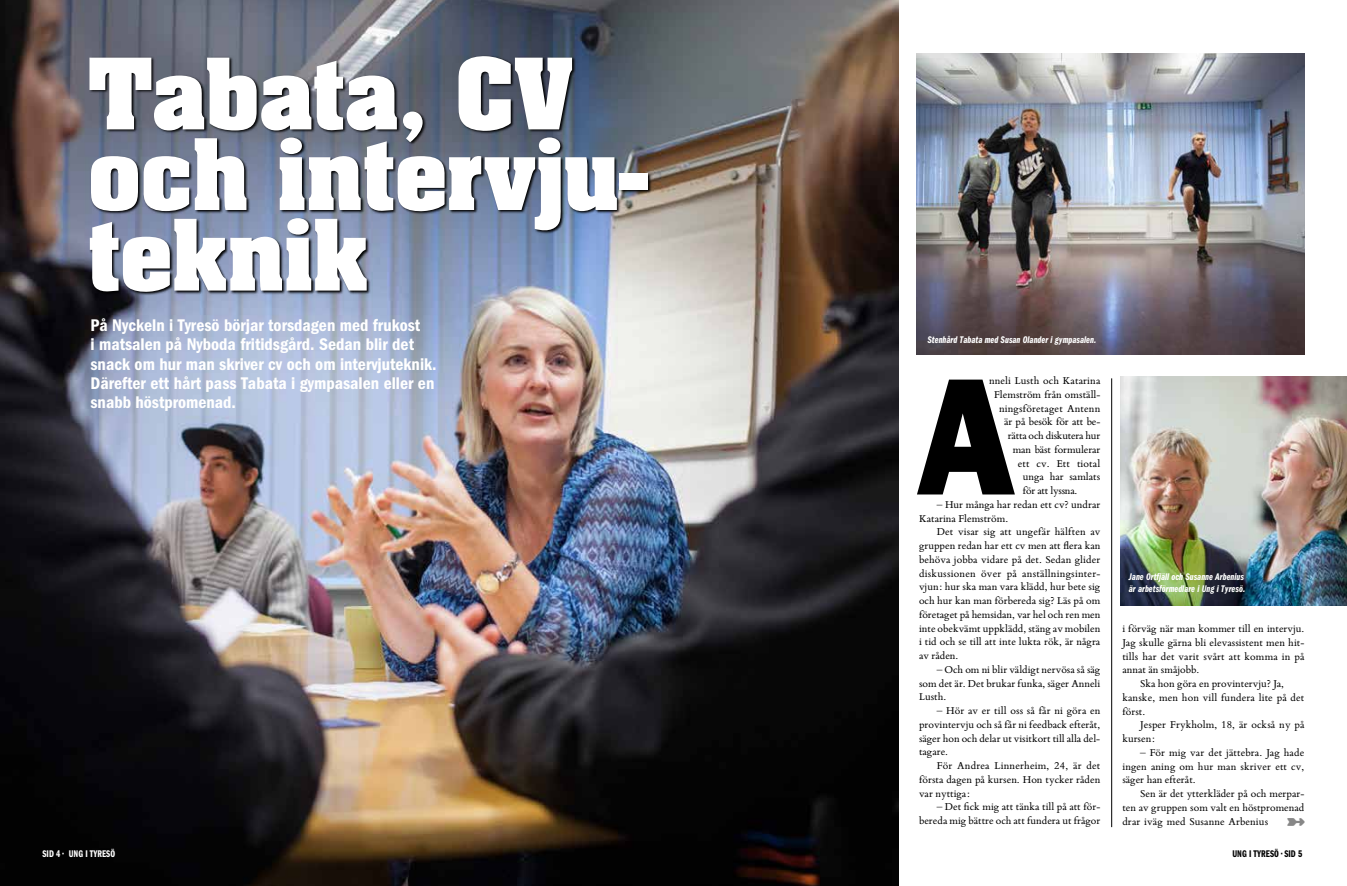
<style>
.page{position:relative;width:1347px;height:886px;background:#fff}
.page>*{position:absolute;margin:0;border:0;box-sizing:border-box;transform-origin:0 0}
.t1{font:700 83.75px/161.1px "Aachen Std";color:#fff}
.t2{font:17.5px/19.4px "ITC Franklin Gothic Std Dm Cd";color:#fff}
.t3{font:11.25px/13.8px "Bembo Book MT Std";color:#000;text-align:justify}
.t4{font:11.25px/13.8px "Bembo Book MT Std";letter-spacing:-.02em;color:#000}
.t5{font:10px/12px "ITC Franklin Gothic Std Dm Cp It";color:#fff}
.t6{font:10px "ITC Franklin Gothic Std Dm Cp";color:#000}
.t7{font:10px "ITC Franklin Gothic Std Dm Cp";color:#fff}
</style>
<div class="page">
<svg style="left:917px;top:380px;width:98px;height:114px"></svg>
<img style="left:0;top:0;width:898px;height:886px">
<svg style="left:89px;top:55px;width:563px;height:241px;background:#464d5b"></svg>
<img style="left:916px;top:53px;width:388px;height:301px">
<img style="left:1120px;top:377px;width:226px;height:228px">
<hr style="left:1111px;top:378px;width:1px;height:449px;background:#000">
<h1 class="t1" style="left:89px;top:15px;width:486px">Tabata, CV teknik</h1>
<h1 class="t1" style="left:89px;top:95px;width:561px">och intervju-</h1>
<h2 class="t2" style="left:90px;top:315px;width:348px">På Nyckeln i Tyresö börjar torsdagen med frukost<br>i matsalen på Nyboda fritidsgård. Sedan blir det snack om hur man skriver cv och om intervjuteknik.<br>Därefter ett hårt pass Tabata i gympasalen eller en snabb höstpromenad.</h2>
<p class="t7" style="left:69px;top:848px;width:48px">UNG I TYRESÖ</p>
<p class="t7" style="left:43px;top:848px;width:23px">SID4•</p>
<p class="t5" style="left:927px;top:333px;width:170px">Stenhård Tabata med Susan Olander i gympasalen.</p>
<p class="t3" style="left:989px;top:373px;width:113px;text-align:right">nneli Lusth och Katarina<br>Flemström från omställ&shy;ningsföretaget Antenn är på besök för att be&shy;rätta och diskutera hur man bäst formulerar tiotal</p>
<p class="t3" style="left:1056px;top:456px;width:15px">Ett</p>
<p class="t3" style="left:1017px;top:456px;width:13px">ett</p>
<p class="t3" style="left:1036px;top:456px;width:15px">cv.</p>
<p class="t3" style="left:1049px;top:469px;width:16px">har</p>
<p class="t3" style="left:1069px;top:469px;width:32px">samlats</p>
<p class="t4" style="left:1022px;top:469px;width:56px">unga<br>för att lyssna.</p>
<p class="t3" style="left:919px;top:497px;width:183px;text-indent:18px">– Hur många har redan ett cv? undrar<br>Katarina Flemström.</p>
<p class="t3" style="left:919px;top:524px;width:183px;text-align:right">Det visar sig att ungefär hälften av gruppen redan har ett cv men att flera kan behöva jobba vidare på det. Sedan glider anställningsinter-</p>
<p class="t3" style="left:919px;top:566px;width:183px;text-align:left">diskussionen<br>vjun: hur ska man vara klädd, hur bete sig och hur kan man förbereda sig? Läs på om företaget på hemsidan, var hel och ren men inte obekvämt uppklädd, stäng av mobilen i tid och se till att inte lukta rök, är några av råden.</p>
<p class="t3" style="left:919px;top:662px;width:183px;text-indent:18px">– Och om ni blir väldigt nervösa så säg som det är. Det brukar funka, säger Anneli Lusth.</p>
<p class="t3" style="left:919px;top:703px;width:183px;text-indent:18px">– Hör av er till oss så får ni göra en provintervju och så får ni feedback efteråt, säger hon och delar ut visitkort till alla del&shy;tagare.</p>
<p class="t3" style="left:919px;top:758px;width:183px;text-indent:18px">För Andrea Linnerheim, 24, är det första dagen på kursen. Hon tycker råden var nyttiga:</p>
<p class="t3" style="left:919px;top:799px;width:183px;text-align:right">– Det fick mig att tänka till på att för&shy;bereda mig bättre och att fundera ut frågor</p>
<p class="t3" style="left:1006px;top:566px;width:12px">på</p>
<p class="t3" style="left:981px;top:566px;width:22px">över</p>
<p class="t5" style="left:1128px;top:571px;width:118px">Jane Ortfjäll och Susanne Arbenius är arbetsförmedlare i Ung i Tyresö.</p>
<p class="t3" style="left:1122px;top:621px;width:183px">i förväg när man kommer till en intervju.</p>
<p class="t3" style="left:1122px;top:635px;width:184px">Jag skulle gärna bli elevassistent men hit-</p>
<p class="t3" style="left:1122px;top:649px;width:184px">tills har det varit svårt att komma in på</p>
<p class="t3" style="left:1122px;top:662px;width:79px">annat än småjobb.</p>
<p class="t3" style="left:1140px;top:676px;width:146px">Ska hon göra en provintervju? Ja,</p>
<p class="t3" style="left:1122px;top:690px;width:184px">kanske, men hon vill fundera lite på det</p>
<p class="t3" style="left:1122px;top:704px;width:24px">först.</p>
<p class="t3" style="left:1140px;top:717px;width:166px">Jesper Frykholm, 18, är också ny på</p>
<p class="t3" style="left:1122px;top:731px;width:34px">kursen:</p>
<p class="t3" style="left:1122px;top:745px;width:183px;text-indent:18px">– För mig var det jättebra. Jag hade ingen aning om hur man skriver ett cv, säger han efteråt.</p>
<p class="t3" style="left:1122px;top:786px;width:184px;text-indent:18px">Sen är det ytterkläder på och merpar&shy;ten av gruppen som valt en höstpromenad drar iväg med Susanne Arbenius</p>
<p class="t6" style="left:1232px;top:848px;width:71px">UNG I TYRESÖ • SID 5</p>
</div>
